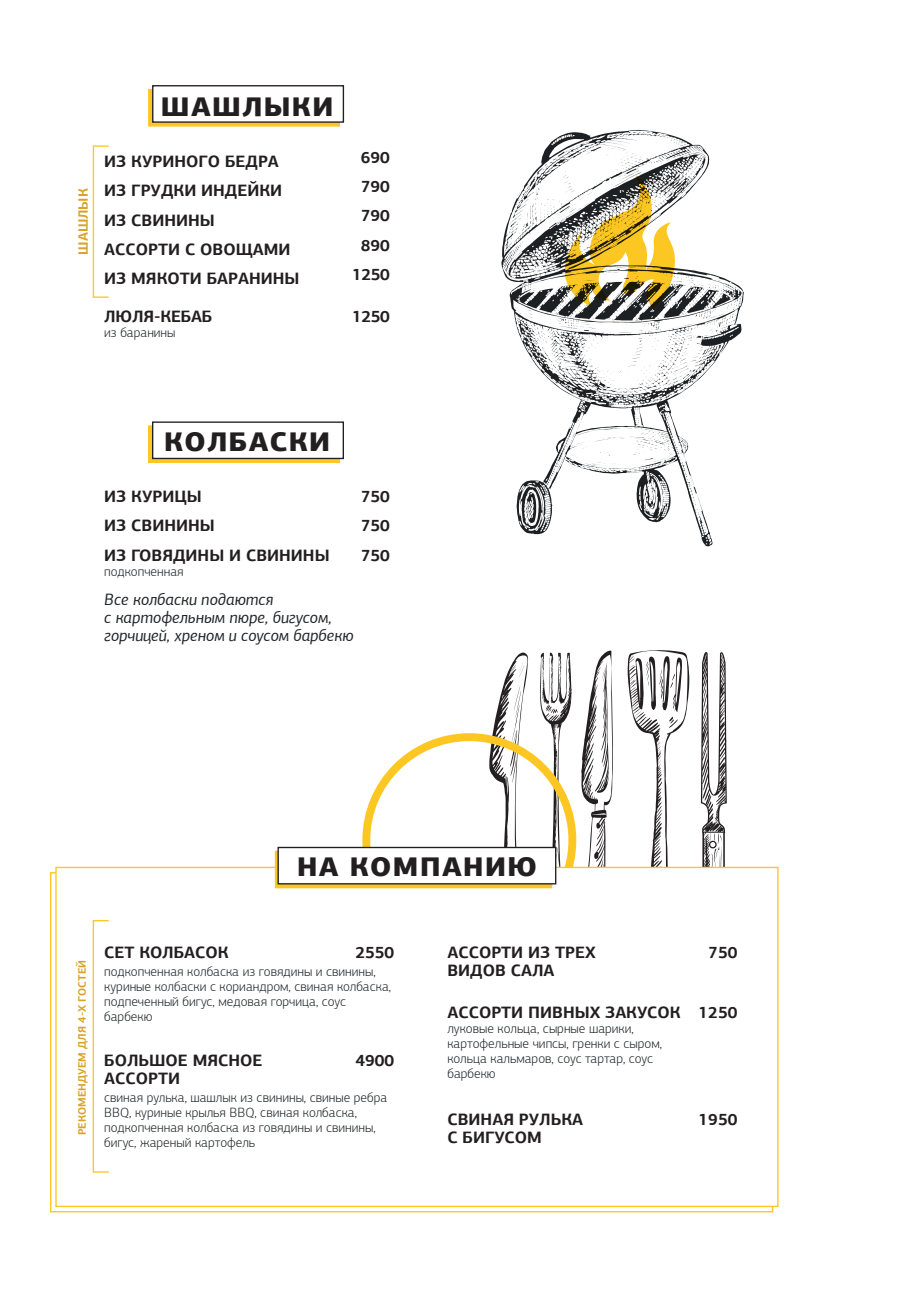
<style>
.page{position:relative;width:919px;height:1289px;background:#fff}
.page>*{position:absolute;margin:0;border:0;box-sizing:border-box;transform-origin:0 0}
.t1{font:900 27px "PF Agora Sans Pro";letter-spacing:.05em;color:#231f20}
.t2{font:700 16.5px/18px "PF Agora Sans Pro";color:#231f20}
.t3{font:italic 16.5px/18px "PF Agora Sans Pro";color:#212527}
.t4{font:300 13.5px/15px "PF Agora Sans Pro";color:#212527}
.t5{font:700 13.5px "PF Agora Sans Pro";color:#daa126}
.t6{font:700 10.8px "PF Agora Sans Pro";color:#daa126}
</style>
<div class="page">
<div style="left:93px;top:145px;width:16px;height:153px;border:1px solid #fcc722"></div>
<div style="left:148px;top:89px;width:192px;height:38px;background:#fcc722;border:1px solid #fcc722"></div>
<div style="left:152px;top:85px;width:192px;height:38px;background:#fff;border:1px solid #231f20"></div>
<svg style="left:581px;top:650px;width:32px;height:216px"></svg>
<svg style="left:540px;top:652px;width:31px;height:214px"></svg>
<svg style="left:700px;top:652px;width:26px;height:214px"></svg>
<svg style="left:627px;top:650px;width:62px;height:216px"></svg>
<svg style="left:489px;top:652px;width:39px;height:194px"></svg>
<div style="left:362px;top:733px;width:214px;height:214px;border:8px solid #fcc722;border-radius:50%"></div>
<svg style="left:50px;top:872px;width:723px;height:340px"></svg>
<div style="left:55px;top:866px;width:723px;height:340px;background:#fff;border:1px solid #fcc722"></div>
<div style="left:93px;top:920px;width:16px;height:252px;border:1px solid #fcc722"></div>
<div style="left:275px;top:850px;width:277px;height:38px;background:linear-gradient(to right,#937521,#907321);border:1px solid #fcc722"></div>
<div style="left:277px;top:846px;width:279px;height:38px;background:#fff;border:1px solid #231f20"></div>
<svg style="left:148px;top:425px;width:192px;height:38px"></svg>
<div style="left:152px;top:421px;width:192px;height:38px;background:#fff;border:1px solid #231f20"></div>
<svg style="left:501px;top:130px;width:242px;height:416px"></svg>
<svg style="left:563px;top:175px;width:113px;height:133px"></svg>
<p class="t5" style="left:75px;top:255px;width:68px;rotate:-90deg">ШАШЛЫК</p>
<h1 class="t1" style="left:161px;top:89px;width:174px">ШАШЛЫКИ</h1>
<p class="t2" style="left:104px;top:152px;width:176px">ИЗ КУРИНОГО БЕДРА</p>
<p class="t2" style="left:361px;top:148px;width:31px">690</p>
<p class="t2" style="left:104px;top:181px;width:179px">ИЗ ГРУДКИ ИНДЕЙКИ</p>
<p class="t2" style="left:361px;top:177px;width:31px">790</p>
<p class="t2" style="left:104px;top:211px;width:112px">ИЗ СВИНИНЫ</p>
<p class="t2" style="left:361px;top:206px;width:31px">790</p>
<p class="t2" style="left:104px;top:240px;width:188px">АССОРТИ С ОВОЩАМИ</p>
<p class="t2" style="left:361px;top:236px;width:31px">890</p>
<p class="t2" style="left:104px;top:269px;width:197px">ИЗ МЯКОТИ БАРАНИНЫ</p>
<p class="t2" style="left:352px;top:265px;width:39px">1250</p>
<p class="t2" style="left:104px;top:307px;width:110px">ЛЮЛЯ-КЕБАБ</p>
<p class="t4" style="left:104px;top:325px;width:73px">из баранины</p>
<p class="t2" style="left:352px;top:307px;width:39px">1250</p>
<h1 class="t1" style="left:164px;top:424px;width:168px">КОЛБАСКИ</h1>
<p class="t2" style="left:104px;top:487px;width:99px">ИЗ КУРИЦЫ</p>
<p class="t2" style="left:361px;top:487px;width:31px">750</p>
<p class="t2" style="left:104px;top:516px;width:112px">ИЗ СВИНИНЫ</p>
<p class="t2" style="left:361px;top:516px;width:31px">750</p>
<p class="t2" style="left:104px;top:546px;width:227px">ИЗ ГОВЯДИНЫ И СВИНИНЫ</p>
<p class="t4" style="left:104px;top:563px;width:81px">подкопченная</p>
<p class="t2" style="left:361px;top:546px;width:31px">750</p>
<p class="t3" style="left:104px;top:590px;width:251px">Все колбаски подаются<br>с картофельным пюре, бигусом, горчицей, хреном и соусом барбекю</p>
<h1 class="t1" style="left:297px;top:849px;width:241px">НА КОМПАНИЮ</h1>
<p class="t6" style="left:75px;top:1135px;width:177px;rotate:-90deg">РЕКОМЕНДУЕМ ДЛЯ 4-Х ГОСТЕЙ</p>
<p class="t2" style="left:104px;top:943px;width:126px">СЕТ КОЛБАСОК</p>
<p class="t2" style="left:355px;top:943px;width:40px">2550</p>
<p class="t4" style="left:104px;top:963px;width:288px">подкопченная колбаска из говядины и свинины, куриные колбаски с кориандром, свиная колбаска, подпеченный бигус, медовая горчица, соус барбекю</p>
<p class="t2" style="left:104px;top:1051px;width:160px">БОЛЬШОЕ МЯСНОЕ<br>АССОРТИ</p>
<p class="t2" style="left:355px;top:1051px;width:40px">4900</p>
<p class="t4" style="left:104px;top:1090px;width:284px">свиная рулька, шашлык из свинины, свиные ребра BBQ, куриные крылья BBQ, свиная колбаска, подкопченная колбаска из говядины и свинины, бигус, жареный картофель</p>
<p class="t2" style="left:447px;top:943px;width:150px">АССОРТИ ИЗ ТРЕХ<br>ВИДОВ САЛА</p>
<p class="t2" style="left:708px;top:943px;width:31px">750</p>
<p class="t2" style="left:447px;top:1003px;width:235px">АССОРТИ ПИВНЫХ ЗАКУСОК</p>
<p class="t4" style="left:447px;top:1021px;width:216px">луковые кольца, cырные шарики, картофельные чипсы, гренки с сыром, кольца кальмаров, соус тартар, соус барбекю</p>
<p class="t2" style="left:698px;top:1003px;width:40px">1250</p>
<p class="t2" style="left:447px;top:1109px;width:137px">СВИНАЯ РУЛЬКА<br>С БИГУСОМ</p>
<p class="t2" style="left:698px;top:1109px;width:40px">1950</p>
</div>
